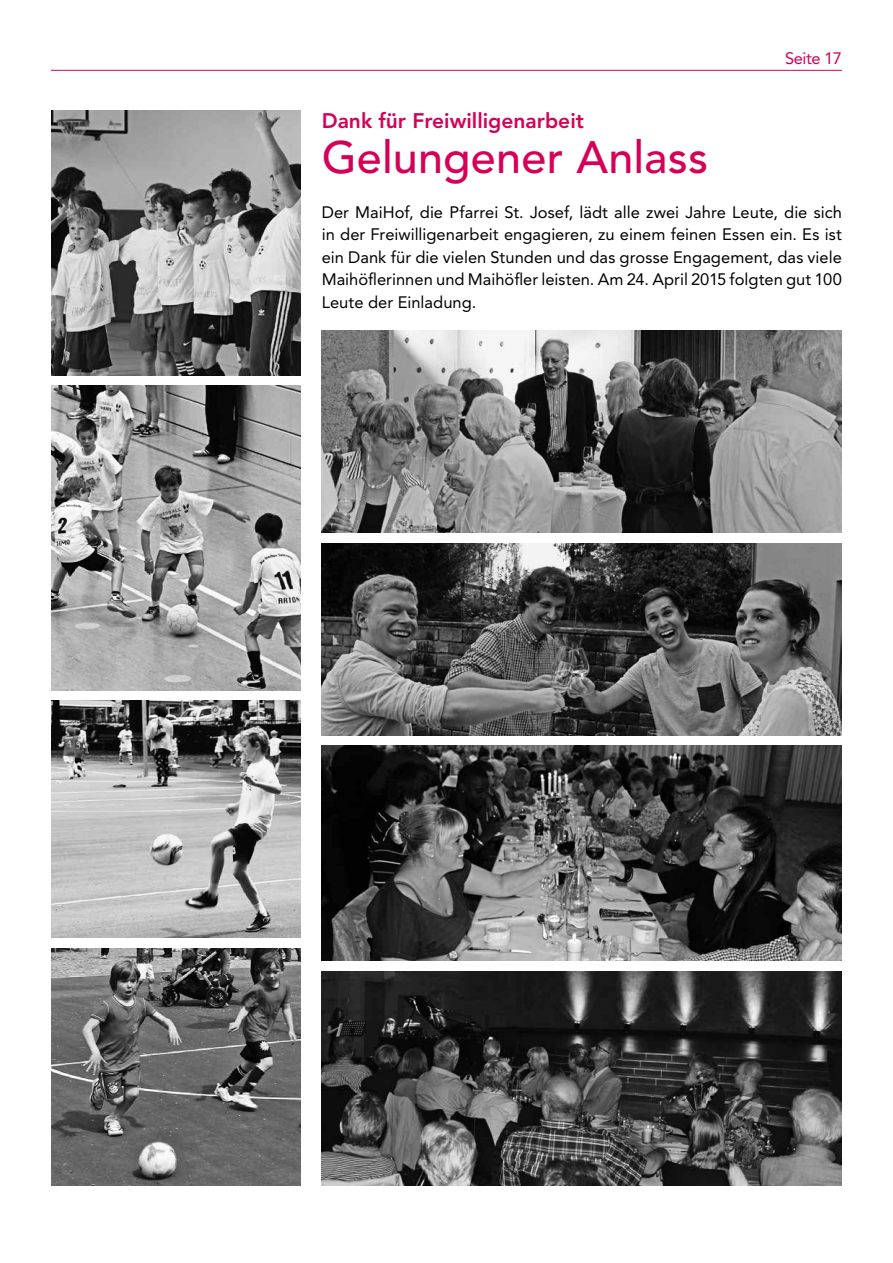
<style>
.page{position:relative;width:893px;height:1263px;background:#fff}
.page>*{position:absolute;margin:0;border:0;box-sizing:border-box;transform-origin:0 0}
.t1{font:500 45px "Avenir";letter-spacing:.005em;color:#d60057}
.t2{font:800 21px "Avenir";color:#d60057}
.t3{font:16.5px/22.5px "Avenir";color:#000;text-align:justify}
.t4{font:16.5px "Avenir";letter-spacing:-.03em;color:#d60057}
</style>
<div class="page">
<hr style="left:51px;top:70px;width:791px;height:1px;background:#d60057">
<img style="left:322px;top:746px;width:520px;height:214px">
<img style="left:322px;top:543px;width:520px;height:192px">
<img style="left:322px;top:330px;width:520px;height:203px">
<img style="left:322px;top:971px;width:520px;height:214px">
<img style="left:51px;top:111px;width:249px;height:264px">
<img style="left:51px;top:701px;width:249px;height:237px">
<img style="left:51px;top:948px;width:249px;height:237px">
<img style="left:51px;top:386px;width:249px;height:304px">
<p class="t4" style="left:785px;top:48px;width:58px">Seite 17</p>
<p class="t2" style="left:322px;top:108px;width:264px">Dank für Freiwilligenarbeit</p>
<h1 class="t1" style="left:322px;top:131px;width:388px">Gelungener Anlass</h1>
<p class="t3" style="left:322px;top:201px;width:522px">Der MaiHof, die Pfarrei St. Josef, lädt alle zwei Jahre Leute, die sich in der Freiwilligenarbeit engagieren, zu einem feinen Essen ein. Es ist ein Dank für die vielen Stunden und das grosse Engagement, das viele Maihöflerinnen und Maihöfler leisten. Am 24. April 2015 folgten gut 100<br>Leute der Einladung.</p>
</div>
